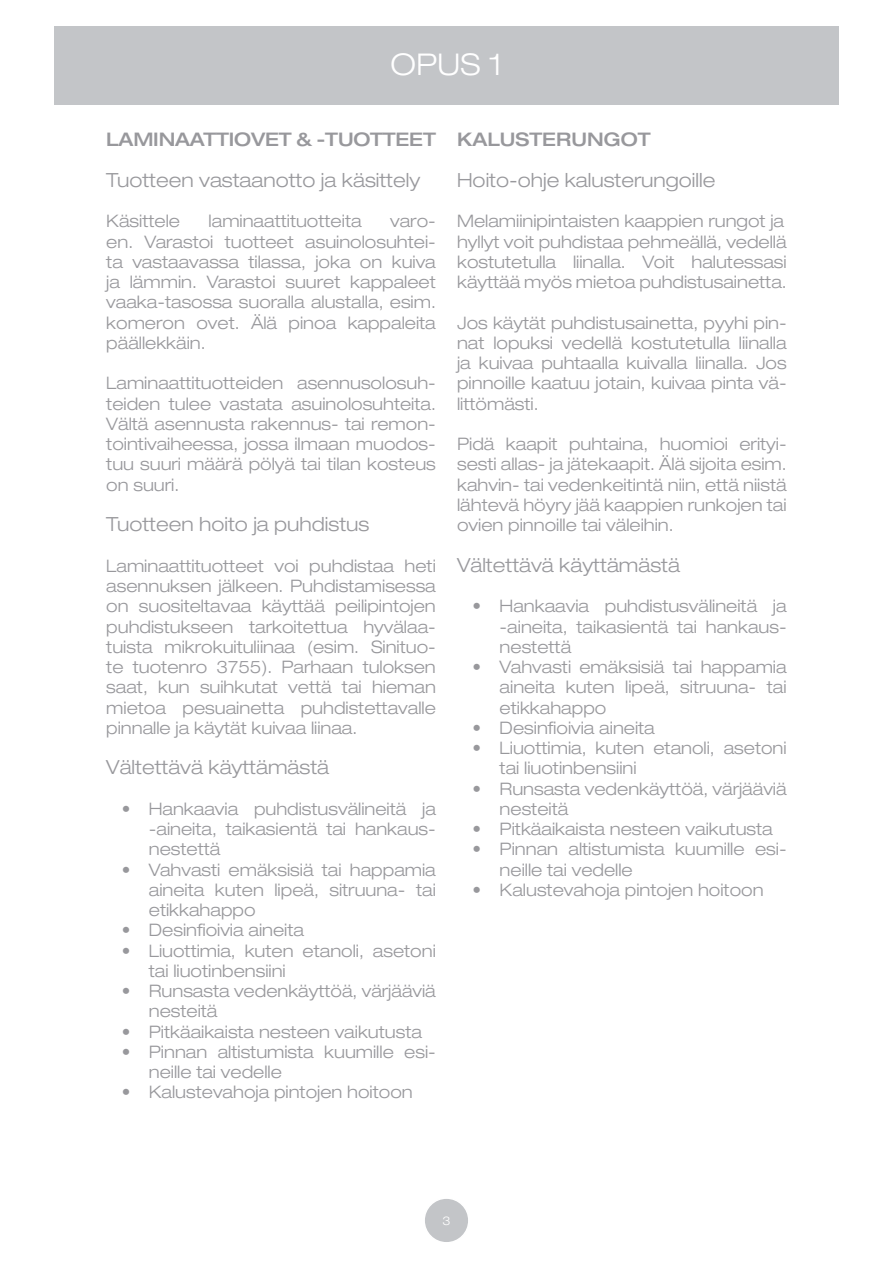
<style>
.page{position:relative;width:893px;height:1263px;background:#fff}
.page>*{position:absolute;margin:0;border:0;box-sizing:border-box;transform-origin:0 0}
.t1{font:300 expanded 30px "Helvetica Neue";color:#fff}
.t2{font:300 expanded 19.5px "Helvetica Neue";color:#98989c}
.t3{font:500 expanded 18.75px "Helvetica Neue";letter-spacing:-.01em;color:#98989c}
.t4{font:300 expanded 17.25px/20.2px "Helvetica Neue";color:#98989c;text-align:justify}
.t5{font:300 expanded 12px "Helvetica Neue";color:#fff}
</style>
<div class="page">
<div style="left:54px;top:26px;width:785px;height:78px;background:#c3c5c8"></div>
<div style="left:424px;top:1198px;width:45px;height:45px;background:#c3c5c8;border-radius:50%"></div>
<div style="left:423px;top:1197px;width:47px;height:46px;border:2px solid #fff;border-radius:50%"></div>
<h1 class="t1" style="left:391px;top:46px;width:113px">OPUS 1</h1>
<p class="t3" style="left:106px;top:128px;width:331px">LAMINAATTIOVET &amp; -TUOTTEET</p>
<p class="t2" style="left:106px;top:168px;width:315px">Tuotteen vastaanotto ja käsittely</p>
<p class="t4" style="left:106px;top:211px;width:75px">Käsittele</p>
<p class="t4" style="left:209px;top:211px;width:154px">laminaattituotteita</p>
<p class="t4" style="left:106px;top:211px;width:331px;text-indent:284px">varo&shy;en. Varastoi tuotteet asuinolosuhtei&shy;ta vastaavassa tilassa, joka on kuiva ja lämmin. Varastoi suuret kappaleet vaaka-tasossa suoralla alustalla, esim. komeron ovet. Älä pinoa kappaleita päällekkäin.</p>
<p class="t4" style="left:106px;top:373px;width:331px">Laminaattituotteiden asennusolosuh&shy;teiden tulee vastata asuinolosuhteita.<br>Vältä asennusta rakennus- tai remon&shy;tointivaiheessa, jossa ilmaan muodos&shy;tuu suuri määrä pölyä tai tilan kosteus on suuri.</p>
<p class="t2" style="left:106px;top:513px;width:264px">Tuotteen hoito ja puhdistus</p>
<p class="t4" style="left:106px;top:555px;width:331px">Laminaattituotteet voi puhdistaa heti asennuksen jälkeen. Puhdistamisessa on suositeltavaa käyttää peilipintojen puhdistukseen tarkoitettua hyvälaa&shy;tuista mikrokuituliinaa (esim. Sinituo&shy;te tuotenro 3755). Parhaan tuloksen saat, kun suihkutat vettä tai hieman mietoa pesuainetta puhdistettavalle pinnalle ja käytät kuivaa liinaa.</p>
<p class="t2" style="left:106px;top:756px;width:224px">Vältettävä käyttämästä</p>
<p class="t4" style="left:149px;top:798px;width:289px;text-indent:-27px">• Hankaavia puhdistusvälineitä ja -aineita, taikasientä tai hankaus&shy;nestettä</p>
<p class="t4" style="left:149px;top:859px;width:289px;text-indent:-27px">• Vahvasti emäksisiä tai happamia aineita kuten lipeä, sitruuna- tai etikkahappo</p>
<p class="t4" style="left:122px;top:920px;width:184px">• Desinfioivia aineita</p>
<p class="t4" style="left:149px;top:940px;width:289px;text-indent:-27px">• Liuottimia, kuten etanoli, asetoni tai liuotinbensiini</p>
<p class="t4" style="left:149px;top:980px;width:289px;text-indent:-27px">• Runsasta vedenkäyttöä, värjääviä nesteitä</p>
<p class="t4" style="left:122px;top:1021px;width:302px">• Pitkäaikaista nesteen vaikutusta</p>
<p class="t4" style="left:149px;top:1041px;width:289px;text-indent:-27px">• Pinnan altistumista kuumille esi&shy;neille tai vedelle</p>
<p class="t4" style="left:122px;top:1082px;width:292px">• Kalustevahoja pintojen hoitoon</p>
<p class="t3" style="left:457px;top:128px;width:195px">KALUSTERUNGOT</p>
<p class="t2" style="left:457px;top:168px;width:260px">Hoito-ohje kalusterungoille</p>
<p class="t4" style="left:457px;top:211px;width:329px">Melamiinipintaisten kaappien rungot ja</p>
<p class="t4" style="left:457px;top:231px;width:331px">hyllyt voit puhdistaa pehmeällä, vedellä</p>
<p class="t4" style="left:457px;top:251px;width:331px">kostutetulla liinalla. Voit halutessasi käyttää myös mietoa puhdistusainetta.</p>
<p class="t4" style="left:457px;top:312px;width:331px">Jos käytät puhdistusainetta, pyyhi pin&shy;nat lopuksi vedellä kostutetulla liinalla ja kuivaa puhtaalla kuivalla liinalla. Jos pinnoille kaatuu jotain, kuivaa pinta vä&shy;littömästi.</p>
<p class="t4" style="left:457px;top:434px;width:331px">Pidä kaapit puhtaina, huomioi erityi&shy;sesti allas- ja jätekaapit. Älä sijoita esim. kahvin- tai vedenkeitintä niin, että niistä lähtevä höyry jää kaappien runkojen tai ovien pinnoille tai väleihin.</p>
<p class="t2" style="left:457px;top:553px;width:224px">Vältettävä käyttämästä</p>
<p class="t4" style="left:500px;top:596px;width:289px;text-indent:-27px">• Hankaavia puhdistusvälineitä ja -aineita, taikasientä tai hankaus&shy;nestettä</p>
<p class="t4" style="left:500px;top:656px;width:289px;text-indent:-27px">• Vahvasti emäksisiä tai happamia aineita kuten lipeä, sitruuna- tai etikkahappo</p>
<p class="t4" style="left:473px;top:717px;width:184px">• Desinfioivia aineita</p>
<p class="t4" style="left:500px;top:737px;width:289px;text-indent:-27px">• Liuottimia, kuten etanoli, asetoni tai liuotinbensiini</p>
<p class="t4" style="left:500px;top:778px;width:289px;text-indent:-27px">• Runsasta vedenkäyttöä, värjääviä nesteitä</p>
<p class="t4" style="left:473px;top:818px;width:302px">• Pitkäaikaista nesteen vaikutusta</p>
<p class="t4" style="left:500px;top:839px;width:289px;text-indent:-27px">• Pinnan altistumista kuumille esi&shy;neille tai vedelle</p>
<p class="t4" style="left:473px;top:879px;width:292px">• Kalustevahoja pintojen hoitoon</p>
<p class="t5" style="left:442px;top:1214px;width:10px">3</p>
</div>
